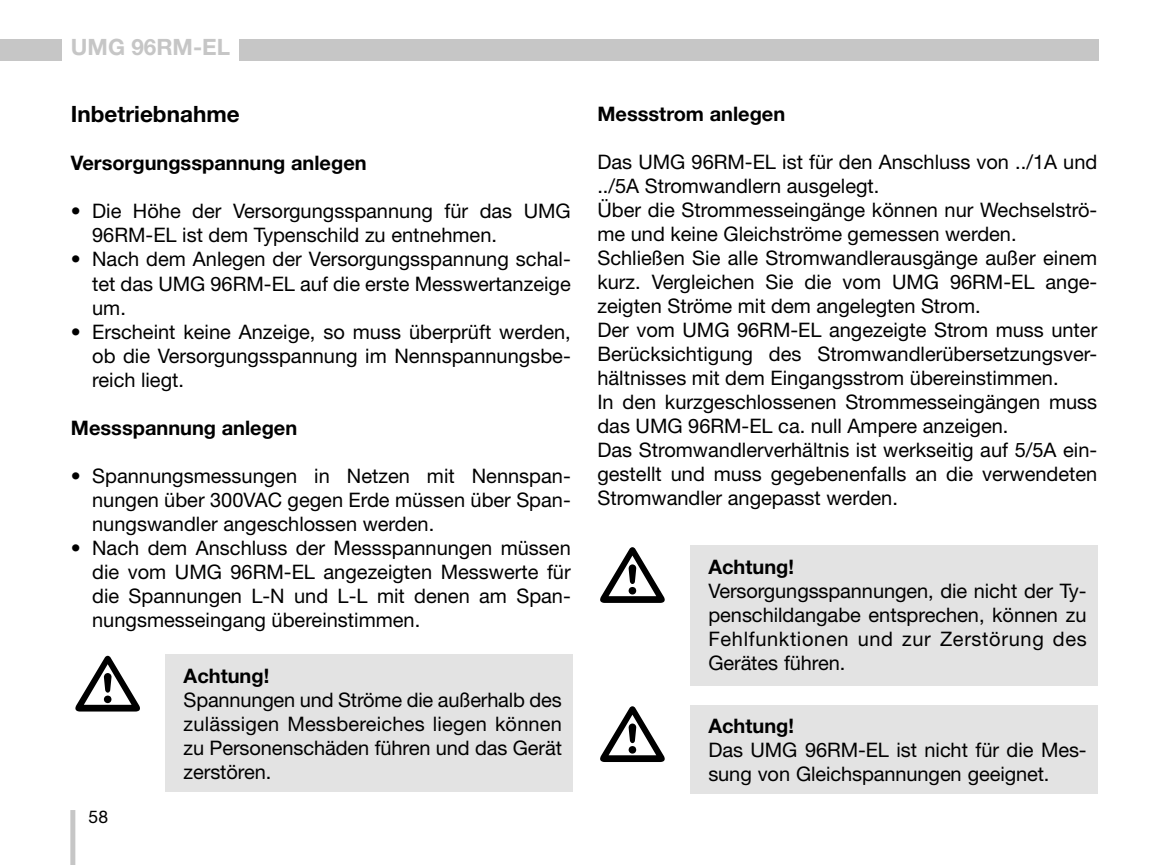
<style>
.page{position:relative;width:1170px;height:865px;background:#fff}
.page>*{position:absolute;margin:0;border:0;box-sizing:border-box;transform-origin:0 0}
.t1{font:700 22.5px "Helvetica Neue LT Pro";color:#000}
.t2{font:700 22.5px "Helvetica Neue LT Pro";color:#c6c6c6}
.t3{font:20px/24px "Helvetica Neue LT Pro";color:#000;text-align:justify}
.t4{font:700 20px "Helvetica Neue LT Pro";color:#000}
.t5{font:17.5px "Helvetica Neue LT Pro";color:#000}
</style>
<div class="page">
<div style="left:70px;top:810px;width:5px;height:55px;background:#c6c6c6"></div>
<div style="left:240px;top:39px;width:858px;height:21px;background:#c6c6c6"></div>
<div style="left:0;top:39px;width:62px;height:21px;background:#c6c6c6"></div>
<div style="left:165px;top:654px;width:407px;height:137px;background:#e3e3e3"></div>
<div style="left:690px;top:545px;width:407px;height:141px;background:#e3e3e3"></div>
<div style="left:690px;top:704px;width:407px;height:89px;background:#e3e3e3"></div>
<p class="t2" style="left:71px;top:33px;width:161px">UMG 96RM-EL</p>
<p class="t1" style="left:71px;top:100px;width:170px">Inbetriebnahme</p>
<p class="t4" style="left:71px;top:151px;width:297px">Versorgungsspannung anlegen</p>
<p class="t3" style="left:92px;top:199px;width:480px;text-indent:-21px">• Die Höhe der Versorgungsspannung für das UMG<br>96RM-EL ist dem Typenschild zu entnehmen.</p>
<p class="t3" style="left:92px;top:247px;width:480px;text-indent:-21px">• Nach dem Anlegen der Versorgungsspannung schal&shy;tet das UMG 96RM-EL auf die erste Messwertanzeige um.</p>
<p class="t3" style="left:92px;top:319px;width:480px;text-indent:-21px">• Erscheint keine Anzeige, so muss überprüft werden, ob die Versorgungsspannung im Nennspannungsbe&shy;reich liegt.</p>
<p class="t4" style="left:71px;top:415px;width:228px">Messspannung anlegen</p>
<p class="t3" style="left:92px;top:463px;width:480px;text-indent:-21px">• Spannungsmessungen in Netzen mit Nennspan&shy;nungen über 300VAC gegen Erde müssen über Span&shy;nungswandler angeschlossen werden.</p>
<p class="t3" style="left:92px;top:535px;width:480px;text-indent:-21px">• Nach dem Anschluss der Messspannungen müssen die vom UMG 96RM-EL angezeigten Messwerte für die Spannungen L-N und L-L mit denen am Span&shy;nungsmesseingang übereinstimmen.</p>
<p class="t4" style="left:184px;top:663px;width:87px">Achtung!</p>
<p class="t3" style="left:184px;top:687px;width:380px">Spannungen und Ströme die außerhalb des zulässigen Messbereiches liegen können zu Personenschäden führen und das Gerät zerstören.</p>
<p class="t5" style="left:89px;top:805px;width:21px">58</p>
<p class="t4" style="left:597px;top:101px;width:189px">Messstrom anlegen</p>
<p class="t3" style="left:597px;top:149px;width:501px;text-align:left">Das UMG 96RM-EL ist für den Anschluss von ../1A und ../5A Stromwandlern ausgelegt.<br>Über die Strommesseingänge können nur Wechselströ&shy;me und keine Gleichströme gemessen werden.<br>Schließen Sie alle Stromwandlerausgänge außer einem kurz. Vergleichen Sie die vom UMG 96RM-EL ange&shy;zeigten Ströme mit dem angelegten Strom.<br>Der vom UMG 96RM-EL angezeigte Strom muss unter Berücksichtigung des Stromwandlerübersetzungsver&shy;hältnisses mit dem Eingangsstrom übereinstimmen.<br>In den kurzgeschlossenen Strommesseingängen muss das UMG 96RM-EL ca. null Ampere anzeigen.<br>Das Stromwandlerverhältnis ist werkseitig auf 5/5A ein&shy;gestellt und muss gegebenenfalls an die verwendeten Stromwandler angepasst werden.</p>
<p class="t4" style="left:708px;top:554px;width:87px">Achtung!</p>
<p class="t3" style="left:708px;top:578px;width:380px">Versorgungsspannungen, die nicht der Ty&shy;penschildangabe entsprechen, können zu Fehlfunktionen und zur Zerstörung des Gerätes führen.</p>
<p class="t4" style="left:708px;top:713px;width:87px">Achtung!</p>
<p class="t3" style="left:708px;top:737px;width:380px">Das UMG 96RM-EL ist nicht für die Mes&shy;sung von Gleichspannungen geeignet.</p>
</div>
